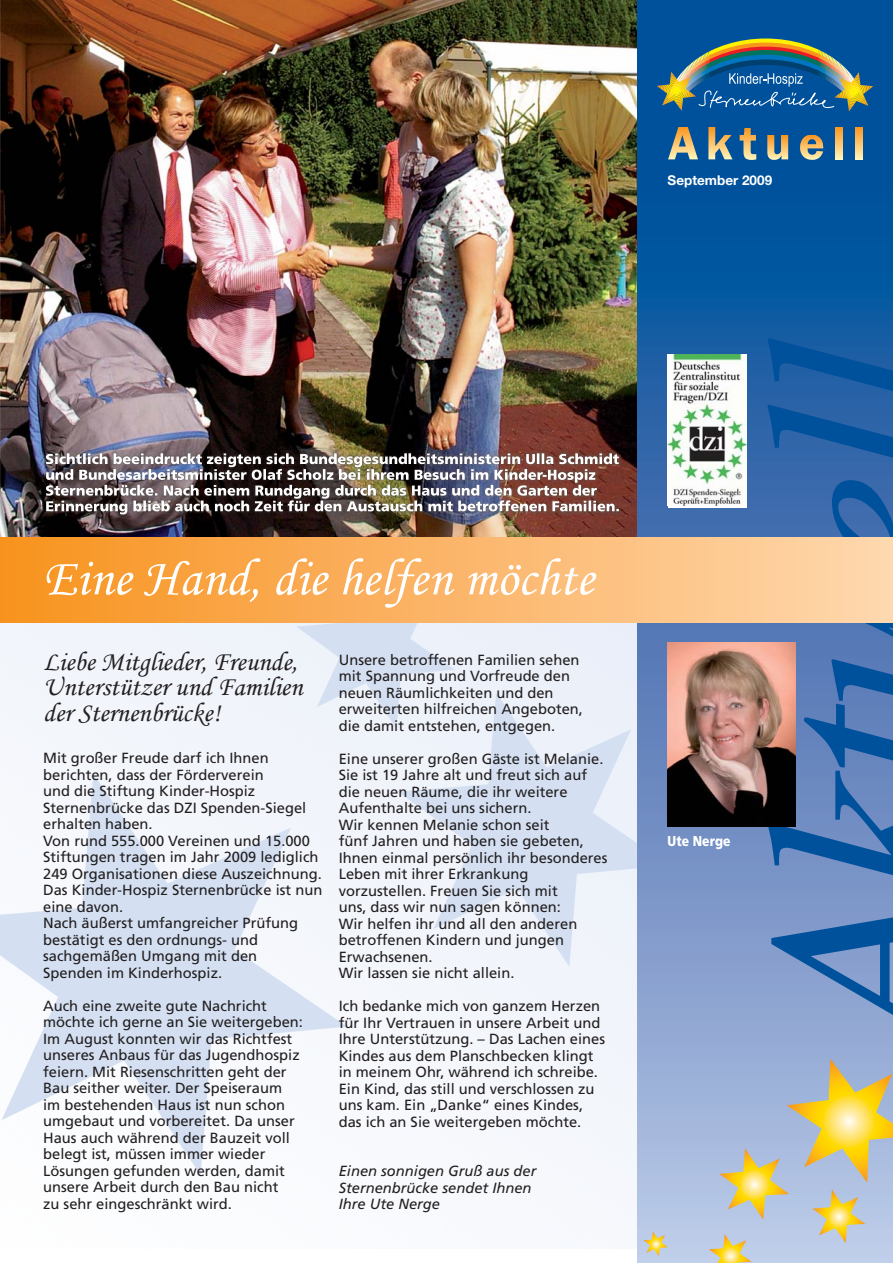
<style>
.page{position:relative;width:893px;height:1263px;background:#fff}
.page>*{position:absolute;margin:0;border:0;box-sizing:border-box;transform-origin:0 0}
.t1{font:52.5px "Monotype Corsiva";letter-spacing:.005em;color:#fff}
.t2{font:27px/25.5px "Monotype Corsiva";color:#231f20}
.t3{font:14.7px/16.5px "Frutiger";color:#231f20}
.t4{font:italic 14.7px/16.5px "Frutiger";color:#231f20}
.t5{font:900 14.25px "Frutiger";color:#fff;scale:.85 1}
.t6{font:700 13.5px "Helvetica Neue";color:#fff}
</style>
<div class="page">
<img style="left:0;top:623px;width:638px;height:626px">
<img style="left:0;top:0;width:638px;height:538px">
<svg style="left:398px;top:692px;width:240px;height:275px;fill:#ecf1fa"></svg>
<svg style="left:296px;top:623px;width:159px;height:106px"></svg>
<svg style="left:0;top:774px;width:347px;height:401px;fill:#f3f6fb"></svg>
<div style="left:638px;top:0;width:255px;height:194px;background:#00519c"></div>
<svg style="left:638px;top:194px;width:255px;height:1069px;background:#467ab5"></svg>
<svg style="left:832px;top:480px;width:61px;height:58px;background:#2862a6"></svg>
<svg style="left:767px;top:338px;width:126px;height:130px;background:#1b5ca3"></svg>
<svg style="left:643px;top:1231px;width:26px;height:25px"></svg>
<svg style="left:668px;top:127px;width:30px;height:32px"></svg>
<svg style="left:708px;top:127px;width:24px;height:32px"></svg>
<svg style="left:740px;top:128px;width:16px;height:32px"></svg>
<svg style="left:767px;top:135px;width:21px;height:25px"></svg>
<svg style="left:800px;top:135px;width:23px;height:25px"></svg>
<svg style="left:835px;top:127px;width:7px;height:32px"></svg>
<svg style="left:855px;top:127px;width:8px;height:32px"></svg>
<img style="left:657px;top:39px;width:217px;height:73px">
<img style="left:668px;top:642px;width:41px;height:184px">
<svg style="left:709px;top:623px;width:184px;height:640px;background:#8797af"></svg>
<img style="left:668px;top:354px;width:78px;height:151px">
<div style="left:0;top:538px;width:893px;height:85px;background:linear-gradient(to right,#f8931f,#ffd8b0)"></div>
<img style="left:43px;top:450px;width:577px;height:66px">
<img style="left:46px;top:453px;width:573px;height:61px">
<p class="t6" style="left:668px;top:175px;width:106px">September 2009</p>
<h1 class="t1" style="left:43px;top:553px;width:552px">Eine Hand, die helfen möchte</h1>
<h2 class="t2" style="left:43px;top:650px;width:261px">Liebe Mitglieder, Freunde,<br>Unterstützer und Familien der Sternenbrücke!</h2>
<p class="t3" style="left:43px;top:751px;width:281px">Mit großer Freude darf ich Ihnen berichten, dass der Förderverein<br>und die Stiftung Kinder-Hospiz<br>Sternenbrücke das DZI Spenden-Siegel erhalten haben.<br>Von rund 555.000 Vereinen und 15.000<br>Stiftungen tragen im Jahr 2009 lediglich<br>249 Organisationen diese Auszeichnung.<br>Das Kinder-Hospiz Sternenbrücke ist nun eine davon.<br>Nach äußerst umfangreicher Prüfung bestätigt es den ordnungs- und sachgemäßen Umgang mit den<br>Spenden im Kinderhospiz.</p>
<p class="t3" style="left:43px;top:998px;width:261px">Auch eine zweite gute Nachricht möchte ich gerne an Sie weitergeben:<br>Im August konnten wir das Richtfest unseres Anbaus für das Jugendhospiz feiern. Mit Riesenschritten geht der Bau seither weiter. Der Speiseraum<br>im bestehenden Haus ist nun schon umgebaut und vorbereitet. Da unser Haus auch während der Bauzeit voll belegt ist, müssen immer wieder Lösungen gefunden werden, damit unsere Arbeit durch den Bau nicht<br>zu sehr eingeschränkt wird.</p>
<p class="t3" style="left:339px;top:652px;width:246px">Unsere betroffenen Familien sehen mit Spannung und Vorfreude den neuen Räumlichkeiten und den erweiterten hilfreichen Angeboten, die damit entstehen, entgegen.</p>
<p class="t3" style="left:339px;top:751px;width:270px">Eine unserer großen Gäste ist Melanie.<br>Sie ist 19 Jahre alt und freut sich auf die neuen Räume, die ihr weitere<br>Aufenthalte bei uns sichern.<br>Wir kennen Melanie schon seit<br>fünf Jahren und haben sie gebeten,<br>Ihnen einmal persönlich ihr besonderes<br>Leben mit ihrer Erkrankung vorzustellen. Freuen Sie sich mit<br>uns, dass wir nun sagen können:<br>Wir helfen ihr und all den anderen betroffenen Kindern und jungen<br>Erwachsenen.<br>Wir lassen sie nicht allein.</p>
<p class="t3" style="left:339px;top:999px;width:268px">Ich bedanke mich von ganzem Herzen für Ihr Vertrauen in unsere Arbeit und Ihre Unterstützung. – Das Lachen eines Kindes aus dem Planschbecken klingt in meinem Ohr, während ich schreibe.<br>Ein Kind, das still und verschlossen zu uns kam. Ein „Danke“ eines Kindes, das ich an Sie weitergeben möchte.</p>
<p class="t4" style="left:339px;top:1164px;width:199px">Einen sonnigen Gruß aus der<br>Sternenbrücke sendet Ihnen<br>Ihre Ute Nerge</p>
<p class="t5" style="left:668px;top:835px;width:76px">Ute Nerge</p>
</div>
